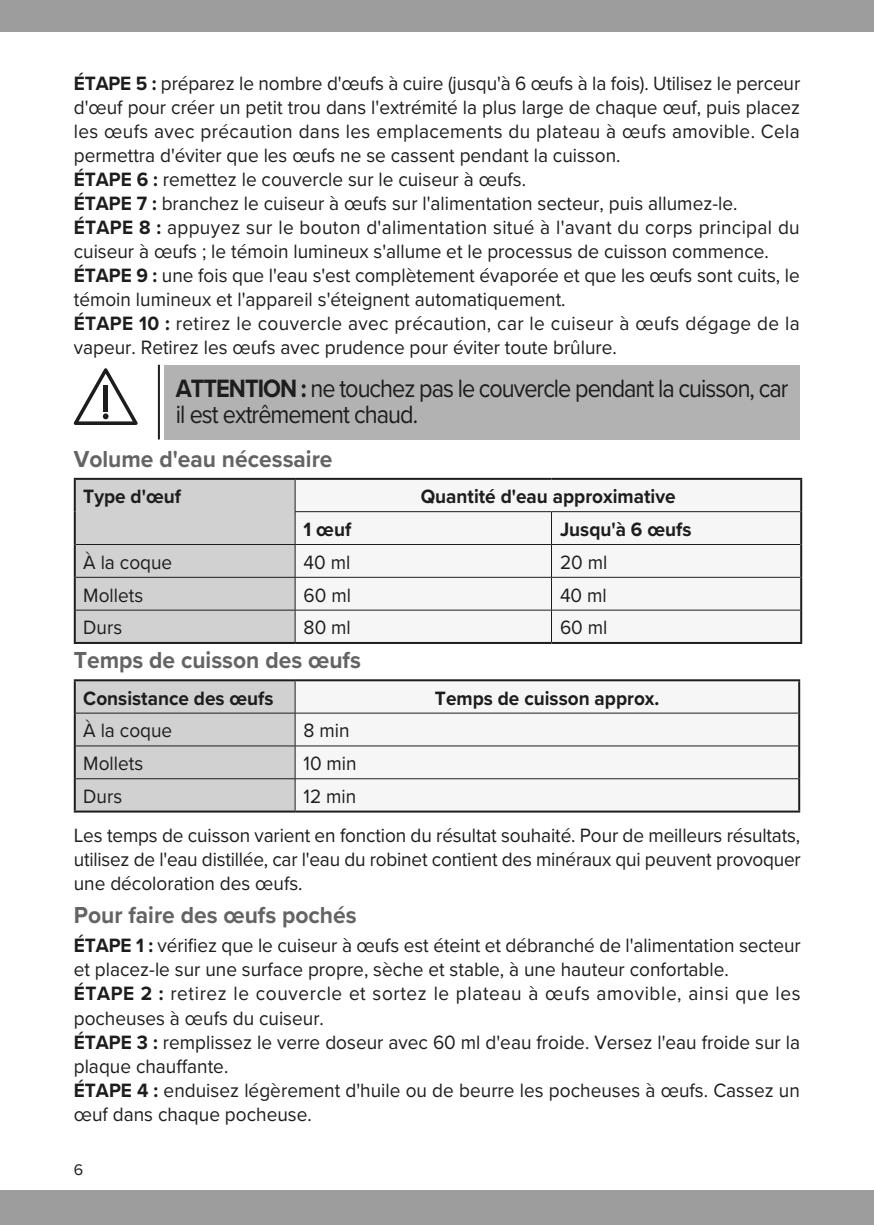
<style>
.page{position:relative;width:874px;height:1225px;background:#fff}
.page>*{position:absolute;margin:0;border:0;box-sizing:border-box;transform-origin:0 0}
.t1{font:26px/26px "Proxima Nova";letter-spacing:-.04em;color:#1d1d1b;scale:.9 1}
.t2{font:700 24px "Proxima Nova";color:#646463;scale:.95 1}
.t3{font:20px/24px "Proxima Nova";color:#1d1d1b;scale:.95 1}
.t4{font:700 20px "Proxima Nova";color:#1d1d1b;scale:.95 1}
.t5{font:16px "Proxima Nova";color:#1d1d1b}
.s1{font-weight:700}
</style>
<div class="page">
<div style="left:856px;top:0;width:17px;height:31px;background:#9d9d9d"></div>
<div style="left:856px;top:1191px;width:17px;height:34px;background:#9d9d9d"></div>
<div style="left:0;top:0;width:856px;height:31px;background:#9d9d9d"></div>
<div style="left:0;top:1191px;width:856px;height:34px;background:#9d9d9d"></div>
<div style="left:164px;top:365px;width:635px;height:74px;background:#b2b2b2"></div>
<hr style="left:158px;top:365px;width:2px;height:74px;background:#1d1d1b">
<div style="left:76px;top:480px;width:219px;height:162px;background:#d1d1d1"></div>
<div style="left:295px;top:480px;width:504px;height:162px;background:#f6f6f6"></div>
<hr style="left:74px;top:478px;width:221px;height:2px;background:#1d1d1b">
<hr style="left:295px;top:478px;width:256px;height:2px;background:#1d1d1b">
<hr style="left:551px;top:478px;width:250px;height:2px;background:#1d1d1b">
<hr style="left:74px;top:480px;width:2px;height:31px;background:#1d1d1b">
<hr style="left:799px;top:480px;width:2px;height:31px;background:#1d1d1b">
<hr style="left:74px;top:511px;width:2px;height:33px;background:#1d1d1b">
<hr style="left:799px;top:511px;width:2px;height:33px;background:#1d1d1b">
<hr style="left:74px;top:544px;width:2px;height:33px;background:#1d1d1b">
<hr style="left:799px;top:544px;width:2px;height:33px;background:#1d1d1b">
<hr style="left:74px;top:577px;width:2px;height:33px;background:#1d1d1b">
<hr style="left:799px;top:577px;width:2px;height:33px;background:#1d1d1b">
<hr style="left:74px;top:610px;width:2px;height:32px;background:#1d1d1b">
<hr style="left:799px;top:610px;width:2px;height:32px;background:#1d1d1b">
<hr style="left:74px;top:642px;width:221px;height:2px;background:#1d1d1b">
<hr style="left:295px;top:642px;width:256px;height:2px;background:#1d1d1b">
<hr style="left:551px;top:642px;width:250px;height:2px;background:#1d1d1b">
<hr style="left:294px;top:480px;width:1px;height:31px;background:#1d1d1b">
<hr style="left:295px;top:511px;width:256px;height:1px;background:#1d1d1b">
<hr style="left:294px;top:512px;width:1px;height:32px;background:#1d1d1b">
<hr style="left:551px;top:511px;width:248px;height:1px;background:#1d1d1b">
<hr style="left:551px;top:512px;width:1px;height:32px;background:#1d1d1b">
<hr style="left:76px;top:544px;width:219px;height:1px;background:#1d1d1b">
<hr style="left:295px;top:544px;width:256px;height:1px;background:#1d1d1b">
<hr style="left:294px;top:545px;width:1px;height:32px;background:#1d1d1b">
<hr style="left:551px;top:544px;width:248px;height:1px;background:#1d1d1b">
<hr style="left:551px;top:545px;width:1px;height:32px;background:#1d1d1b">
<hr style="left:76px;top:577px;width:219px;height:1px;background:#1d1d1b">
<hr style="left:295px;top:577px;width:256px;height:1px;background:#1d1d1b">
<hr style="left:294px;top:577px;width:1px;height:33px;background:#1d1d1b">
<hr style="left:551px;top:577px;width:248px;height:1px;background:#1d1d1b">
<hr style="left:551px;top:577px;width:1px;height:33px;background:#1d1d1b">
<hr style="left:76px;top:610px;width:219px;height:1px;background:#1d1d1b">
<hr style="left:295px;top:610px;width:256px;height:1px;background:#1d1d1b">
<hr style="left:294px;top:610px;width:1px;height:32px;background:#1d1d1b">
<hr style="left:551px;top:610px;width:248px;height:1px;background:#1d1d1b">
<hr style="left:551px;top:610px;width:1px;height:32px;background:#1d1d1b">
<div style="left:76px;top:681px;width:218px;height:129px;background:#d1d1d1"></div>
<div style="left:295px;top:681px;width:502px;height:129px;background:#f6f6f6"></div>
<hr style="left:74px;top:679px;width:221px;height:2px;background:#1d1d1b">
<hr style="left:74px;top:681px;width:2px;height:32px;background:#1d1d1b">
<hr style="left:295px;top:679px;width:504px;height:2px;background:#1d1d1b">
<hr style="left:797px;top:681px;width:2px;height:32px;background:#1d1d1b">
<hr style="left:74px;top:713px;width:2px;height:33px;background:#1d1d1b">
<hr style="left:797px;top:713px;width:2px;height:33px;background:#1d1d1b">
<hr style="left:74px;top:746px;width:2px;height:32px;background:#1d1d1b">
<hr style="left:797px;top:746px;width:2px;height:32px;background:#1d1d1b">
<hr style="left:74px;top:778px;width:2px;height:32px;background:#1d1d1b">
<hr style="left:797px;top:778px;width:2px;height:32px;background:#1d1d1b">
<hr style="left:74px;top:810px;width:221px;height:2px;background:#1d1d1b">
<hr style="left:295px;top:810px;width:504px;height:2px;background:#1d1d1b">
<hr style="left:294px;top:681px;width:1px;height:32px;background:#1d1d1b">
<hr style="left:76px;top:713px;width:219px;height:1px;background:#1d1d1b">
<hr style="left:295px;top:713px;width:502px;height:1px;background:#1d1d1b">
<hr style="left:294px;top:713px;width:1px;height:32px;background:#1d1d1b">
<hr style="left:76px;top:745px;width:219px;height:1px;background:#1d1d1b">
<hr style="left:295px;top:745px;width:502px;height:1px;background:#1d1d1b">
<hr style="left:294px;top:746px;width:1px;height:32px;background:#1d1d1b">
<hr style="left:76px;top:778px;width:219px;height:1px;background:#1d1d1b">
<hr style="left:295px;top:778px;width:502px;height:1px;background:#1d1d1b">
<hr style="left:294px;top:779px;width:1px;height:31px;background:#1d1d1b">
<svg style="left:74px;top:368px;width:63px;height:57px"></svg>
<div style="left:103px;top:385px;width:5px;height:27px;background:#1d1d1b"></div>
<p class="t3" style="left:74px;top:70px;width:765px"><span class="s1">ÉTAPE 5 :</span> préparez le nombre d'œufs à cuire (jusqu'à 6 œufs à la fois). Utilisez le perceur d'œuf pour créer un petit trou dans l'extrémité la plus large de chaque œuf, puis placez les œufs avec précaution dans les emplacements du plateau à œufs amovible. Cela permettra d'éviter que les œufs ne se cassent pendant la cuisson.<br><span class="s1">ÉTAPE 6 :</span> remettez le couvercle sur le cuiseur à œufs.<br><span class="s1">ÉTAPE 7 :</span> branchez le cuiseur à œufs sur l'alimentation secteur, puis allumez-le.<br><span class="s1">ÉTAPE 8 :</span> appuyez sur le bouton d'alimentation situé à l'avant du corps principal du cuiseur à œufs ; le témoin lumineux s'allume et le processus de cuisson commence.<br><span class="s1">ÉTAPE 9 :</span> une fois que l'eau s'est complètement évaporée et que les œufs sont cuits, le témoin lumineux et l'appareil s'éteignent automatiquement.<br><span class="s1">ÉTAPE 10 :</span> retirez le couvercle avec précaution, car le cuiseur à œufs dégage de la vapeur. Retirez les œufs avec prudence pour éviter toute brûlure.</p>
<h1 class="t1" style="left:176px;top:374px;width:681px"><span class="s1">ATTENTION :</span> ne touchez pas le couvercle pendant la cuisson, car il est extrêmement chaud.</h1>
<p class="t2" style="left:74px;top:440px;width:274px">Volume d'eau nécessaire</p>
<p class="t4" style="left:83px;top:481px;width:104px">Type d'œuf</p>
<p class="t4" style="left:420px;top:481px;width:270px">Quantité d'eau approximative</p>
<p class="t4" style="left:303px;top:514px;width:52px">1 œuf</p>
<p class="t4" style="left:559px;top:514px;width:140px">Jusqu'à 6 œufs</p>
<p class="t3" style="left:83px;top:549px;width:95px">À la coque</p>
<p class="t3" style="left:303px;top:549px;width:51px">40 ml</p>
<p class="t3" style="left:559px;top:549px;width:51px">20 ml</p>
<p class="t3" style="left:83px;top:582px;width:65px">Mollets</p>
<p class="t3" style="left:303px;top:582px;width:51px">60 ml</p>
<p class="t3" style="left:559px;top:582px;width:51px">40 ml</p>
<p class="t3" style="left:83px;top:615px;width:42px">Durs</p>
<p class="t3" style="left:303px;top:615px;width:51px">80 ml</p>
<p class="t3" style="left:559px;top:615px;width:51px">60 ml</p>
<p class="t2" style="left:74px;top:642px;width:303px">Temps de cuisson des œufs</p>
<p class="t4" style="left:83px;top:683px;width:202px">Consistance des œufs</p>
<p class="t4" style="left:434px;top:683px;width:238px">Temps de cuisson approx.</p>
<p class="t3" style="left:83px;top:718px;width:95px">À la coque</p>
<p class="t3" style="left:303px;top:718px;width:50px">8 min</p>
<p class="t3" style="left:83px;top:750px;width:65px">Mollets</p>
<p class="t3" style="left:303px;top:750px;width:57px">10 min</p>
<p class="t3" style="left:83px;top:783px;width:42px">Durs</p>
<p class="t3" style="left:74px;top:776px;width:765px;line-height:39.2px;text-indent:230px">12 min<br>Les temps de cuisson varient en fonction du résultat souhaité. Pour de meilleurs résultats,</p>
<p class="t3" style="left:74px;top:846px;width:766px">utilisez de l'eau distillée, car l'eau du robinet contient des minéraux qui peuvent provoquer une décoloration des œufs.</p>
<p class="t2" style="left:74px;top:897px;width:299px">Pour faire des œufs pochés</p>
<p class="t3" style="left:74px;top:933px;width:766px"><span class="s1">ÉTAPE 1 :</span> vérifiez que le cuiseur à œufs est éteint et débranché de l'alimentation secteur et placez-le sur une surface propre, sèche et stable, à une hauteur confortable.<br><span class="s1">ÉTAPE 2 :</span> retirez le couvercle et sortez le plateau à œufs amovible, ainsi que les pocheuses à œufs du cuiseur.<br><span class="s1">ÉTAPE 3 :</span> remplissez le verre doseur avec 60 ml d'eau froide. Versez l'eau froide sur la plaque chauffante.<br><span class="s1">ÉTAPE 4 :</span> enduisez légèrement d'huile ou de beurre les pocheuses à œufs. Cassez un œuf dans chaque pocheuse.</p>
<p class="t5" style="left:74px;top:1158px;width:11px">6</p>
</div>
